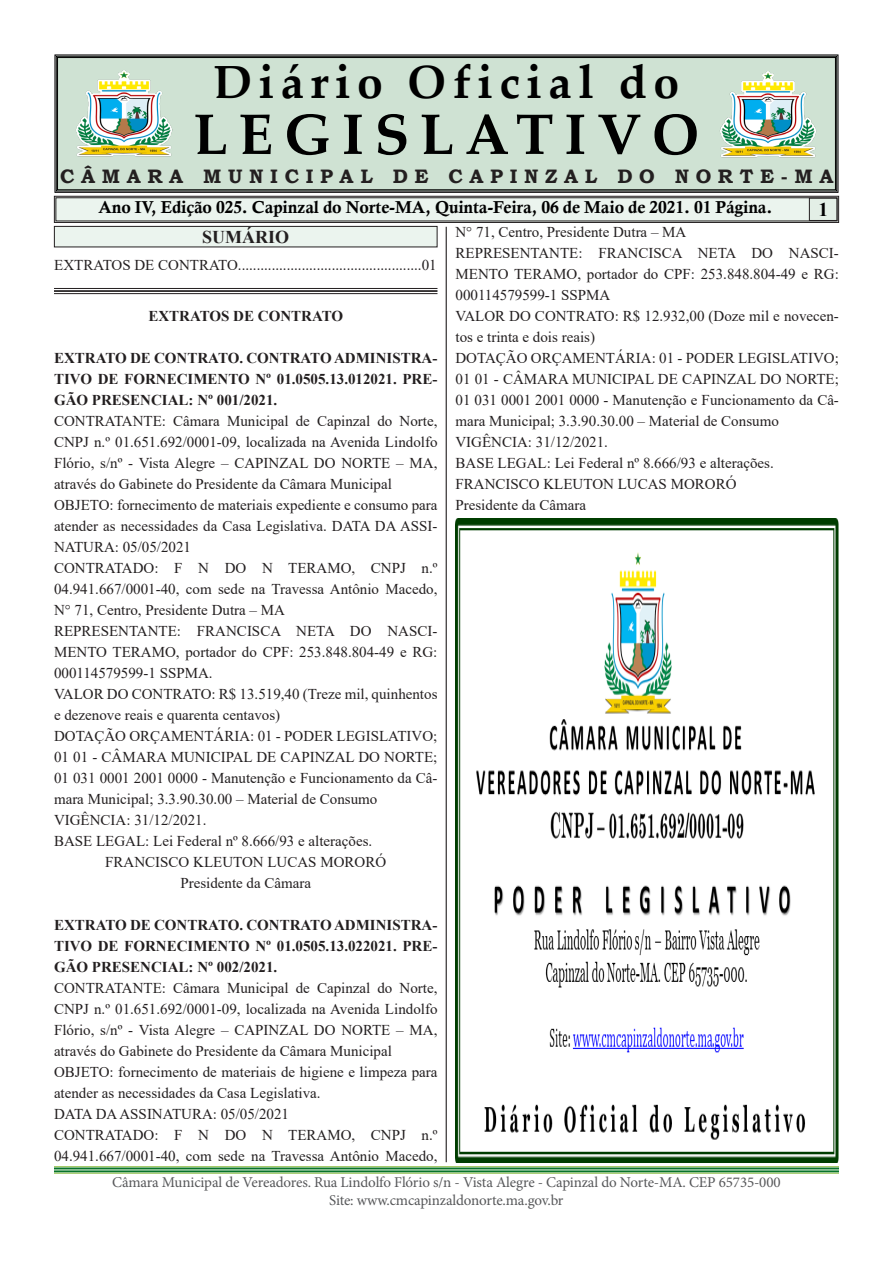
<style>
.page{position:relative;width:893px;height:1263px;background:#fff}
.page>*{position:absolute;margin:0;border:0;box-sizing:border-box;transform-origin:0 0}
.t1{font:700 57px "Palatino Linotype";letter-spacing:.185em;color:#000}
.t2{font:700 46.5px "Palatino Linotype";letter-spacing:.14em;color:#000}
.t3{font:700 19.5px "Bookman Old Style";letter-spacing:.34em;color:#231f20}
.t4{font:700 19.5px "Times New Roman";color:#000}
.t5{font:700 18px "Times New Roman";color:#231f20}
.t6{font:17.25px "Calis MT Bol";letter-spacing:-.01em;color:#000}
.t7{font:15px/21px "Times New Roman";color:#231f20;text-align:justify}
.t8{font:700 15px/21px "Times New Roman";color:#231f20;text-align:justify}
.t9{font:15px "Minion Pro";letter-spacing:-.01em;color:#57585a}
</style>
<div class="page">
<svg style="left:54px;top:195px;width:785px;height:28px;background:#d6ddd8"></svg>
<div style="left:56px;top:197px;width:781px;height:24px;border:1px solid #231f20"></div>
<div style="left:54px;top:226px;width:383px;height:21px;background:#ebf4ee"></div>
<div style="left:54px;top:226px;width:383px;height:21px;border:1px solid #231f20"></div>
<hr style="left:446px;top:227px;width:1px;height:935px;background:#231f20">
<div style="left:55px;top:55px;width:783px;height:138px;background:#cfe2d3"></div>
<div style="left:57px;top:57px;width:779px;height:133px;border:1px solid #000"></div>
<div style="left:59px;top:169px;width:775px;height:14px;background:#cfe2d3"></div>
<div style="left:809px;top:198px;width:28px;height:22px;background:#e3efe6"></div>
<div style="left:809px;top:198px;width:28px;height:23px;border:1px solid #231f20"></div>
<hr style="left:54px;top:288px;width:383px;height:1px;background:#231f20">
<hr style="left:54px;top:290px;width:383px;height:2px;background:#231f20">
<hr style="left:54px;top:293px;width:383px;height:1px;background:#231f20">
<img style="left:54px;top:1167px;width:785px;height:6px">
<img style="left:68px;top:64px;width:112px;height:98px">
<img style="left:712px;top:64px;width:111px;height:98px">
<img style="left:455px;top:519px;width:383px;height:643px">
<p class="t2" style="left:214px;top:50px;width:467px">Diário Oficial do</p>
<p class="t1" style="left:194px;top:94px;width:507px">LEGISLATIVO</p>
<p class="t3" style="left:60px;top:162px;width:775px">CÂMARA MUNICIPAL DE CAPINZAL DO NORTE-MA</p>
<p class="t4" style="left:818px;top:196px;width:11px">1</p>
<p class="t6" style="left:99px;top:198px;width:675px">Ano IV, Edição 025. Capinzal do Norte-MA, Quinta-Feira, 06 de Maio de 2021. 01 Página.</p>
<p class="t5" style="left:202px;top:224px;width:88px">SUMÁRIO</p>
<p class="t7" style="left:455px;top:221px;width:232px">N° 71, Centro, Presidente Dutra – MA</p>
<p class="t7" style="left:455px;top:242px;width:385px">REPRESENTANTE: FRANCISCA NETA DO NASCI-MENTO TERAMO, portador do CPF: 253.848.804-49 e RG:<br>000114579599-1 SSPMA</p>
<p class="t7" style="left:455px;top:305px;width:385px">VALOR DO CONTRATO: R$ 12.932,00 (Doze mil e novecen&shy;tos e trinta e dois reais)</p>
<p class="t7" style="left:455px;top:347px;width:385px">DOTAÇÃO ORÇAMENTÁRIA: 01 - PODER LEGISLATIVO; 01 01 - CÂMARA MUNICIPAL DE CAPINZAL DO NORTE; 01 031 0001 2001 0000 - Manutenção e Funcionamento da Câ&shy;mara Municipal; 3.3.90.30.00 – Material de Consumo</p>
<p class="t7" style="left:455px;top:431px;width:154px">VIGÊNCIA: 31/12/2021.</p>
<p class="t7" style="left:455px;top:452px;width:320px">BASE LEGAL: Lei Federal nº 8.666/93 e alterações.</p>
<p class="t7" style="left:455px;top:473px;width:282px">FRANCISCO KLEUTON LUCAS MORORÓ</p>
<p class="t7" style="left:455px;top:494px;width:132px">Presidente da Câmara</p>
<p class="t7" style="left:54px;top:254px;width:384px">EXTRATOS DE CONTRATO.................................................01</p>
<p class="t8" style="left:148px;top:305px;width:196px">EXTRATOS DE CONTRATO</p>
<p class="t8" style="left:54px;top:347px;width:385px">EXTRATO DE CONTRATO. CONTRATO ADMINISTRA-TIVO DE FORNECIMENTO Nº 01.0505.13.012021. PRE-GÃO PRESENCIAL: Nº 001/2021.</p>
<p class="t7" style="left:54px;top:410px;width:385px">CONTRATANTE: Câmara Municipal de Capinzal do Norte, CNPJ n.º 01.651.692/0001-09, localizada na Avenida Lindolfo Flório, s/nº - Vista Alegre – CAPINZAL DO NORTE – MA, através do Gabinete do Presidente da Câmara Municipal</p>
<p class="t7" style="left:54px;top:494px;width:385px">OBJETO: fornecimento de materiais expediente e consumo para atender as necessidades da Casa Legislativa. DATA DA ASSI-NATURA: 05/05/2021</p>
<p class="t7" style="left:54px;top:557px;width:385px">CONTRATADO: F N DO N TERAMO, CNPJ n.º 04.941.667/0001-40, com sede na Travessa Antônio Macedo, N° 71, Centro, Presidente Dutra – MA</p>
<p class="t7" style="left:54px;top:620px;width:385px">REPRESENTANTE: FRANCISCA NETA DO NASCI-MENTO TERAMO, portador do CPF: 253.848.804-49 e RG:<br>000114579599-1 SSPMA.</p>
<p class="t7" style="left:54px;top:683px;width:385px">VALOR DO CONTRATO: R$ 13.519,40 (Treze mil, quinhentos e dezenove reais e quarenta centavos)</p>
<p class="t7" style="left:54px;top:725px;width:385px">DOTAÇÃO ORÇAMENTÁRIA: 01 - PODER LEGISLATIVO; 01 01 - CÂMARA MUNICIPAL DE CAPINZAL DO NORTE; 01 031 0001 2001 0000 - Manutenção e Funcionamento da Câ&shy;mara Municipal; 3.3.90.30.00 – Material de Consumo</p>
<p class="t7" style="left:54px;top:809px;width:154px">VIGÊNCIA: 31/12/2021.</p>
<p class="t7" style="left:54px;top:830px;width:320px">BASE LEGAL: Lei Federal nº 8.666/93 e alterações.</p>
<p class="t7" style="left:105px;top:851px;width:282px">FRANCISCO KLEUTON LUCAS MORORÓ</p>
<p class="t7" style="left:180px;top:872px;width:132px">Presidente da Câmara</p>
<p class="t8" style="left:54px;top:914px;width:385px">EXTRATO DE CONTRATO. CONTRATO ADMINISTRA-TIVO DE FORNECIMENTO Nº 01.0505.13.022021. PRE-GÃO PRESENCIAL: Nº 002/2021.</p>
<p class="t7" style="left:54px;top:977px;width:385px">CONTRATANTE: Câmara Municipal de Capinzal do Norte, CNPJ n.º 01.651.692/0001-09, localizada na Avenida Lindolfo Flório, s/nº - Vista Alegre – CAPINZAL DO NORTE – MA, através do Gabinete do Presidente da Câmara Municipal</p>
<p class="t7" style="left:54px;top:1061px;width:385px">OBJETO: fornecimento de materiais de higiene e limpeza para atender as necessidades da Casa Legislativa.</p>
<p class="t7" style="left:54px;top:1103px;width:237px">DATA DA ASSINATURA: 05/05/2021</p>
<p class="t7" style="left:54px;top:1124px;width:385px">CONTRATADO: F N DO N TERAMO, CNPJ n.º<br>04.941.667/0001-40, com sede na Travessa Antônio Macedo,</p>
<p class="t9" style="left:112px;top:1172px;width:670px">Câmara Municipal de Vereadores. Rua Lindolfo Flório s/n - Vista Alegre - Capinzal do Norte-MA. CEP 65735-000</p>
<p class="t9" style="left:329px;top:1190px;width:236px">Site: www.cmcapinzaldonorte.ma.gov.br</p>
</div>
